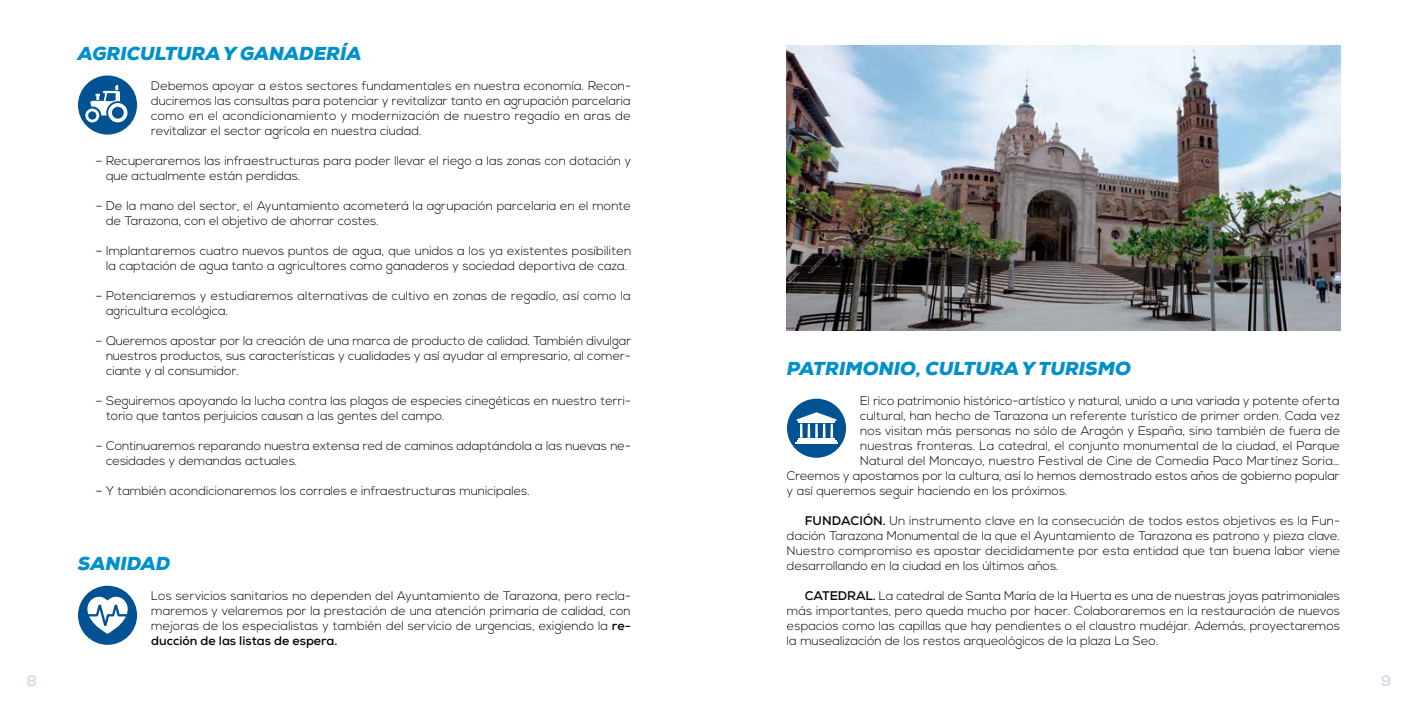
<style>
.page{position:relative;width:1418px;height:709px;background:#fff}
.page>*{position:absolute;margin:0;border:0;box-sizing:border-box;transform-origin:0 0}
.t1{font:italic 900 18.75px "Nexa";color:#0090cb}
.t2{font:700 15px "Nexa";color:#d3d7e8}
.t3{font:300 12.5px/15px "Nexa";color:#000;text-align:justify}
.s1{font-weight:700}
</style>
<div class="page">
<div style="left:78px;top:75px;width:59px;height:60px;background:#005293;border-radius:50%"></div>
<svg style="left:85px;top:108px;width:14px;height:14px"></svg>
<div style="left:88px;top:111px;width:8px;height:9px;background:#005293;border-radius:50%"></div>
<svg style="left:108px;top:103px;width:19px;height:19px"></svg>
<svg style="left:112px;top:107px;width:12px;height:12px"></svg>
<svg style="left:90px;top:84px;width:30px;height:31px"></svg>
<div style="left:78px;top:585px;width:59px;height:60px;background:#005293;border-radius:50%"></div>
<svg style="left:87px;top:596px;width:41px;height:38px"></svg>
<div style="left:787px;top:399px;width:59px;height:59px;background:#005293;border-radius:50%"></div>
<svg style="left:796px;top:412px;width:40px;height:26px"></svg>
<hr style="left:798px;top:438px;width:37px;height:2px;background:#fff">
<hr style="left:796px;top:440px;width:40px;height:2px;background:#fff">
<hr style="left:795px;top:443px;width:42px;height:1px;background:#fff">
<hr style="left:822px;top:424px;width:3px;height:14px;background:#fff">
<hr style="left:830px;top:424px;width:3px;height:14px;background:#fff">
<hr style="left:798px;top:421px;width:37px;height:2px;background:#fff">
<img style="left:787px;top:45px;width:552px;height:285px">
<h1 class="t1" style="left:78px;top:41px;width:285px">AGRICULTURA Y GANADERÍA</h1>
<p class="t3" style="left:151px;top:79px;width:481px">Debemos apoyar a estos sectores fundamentales en nuestra economía. Recon&shy;duciremos las consultas para potenciar y revitalizar tanto en agrupación parcelaria como en el acondicionamiento y modernización de nuestro regadío en aras de revitalizar el sector agrícola en nuestra ciudad.</p>
<p class="t3" style="left:106px;top:154px;width:526px;text-indent:-10px">– Recuperaremos las infraestructuras para poder llevar el riego a las zonas con dotación y que actualmente están perdidas.</p>
<p class="t3" style="left:106px;top:199px;width:526px;text-indent:-10px">– De la mano del sector, el Ayuntamiento acometerá la agrupación parcelaria en el monte de Tarazona, con el objetivo de ahorrar costes.</p>
<p class="t3" style="left:96px;top:244px;width:537px;text-align:center">– Implantaremos cuatro nuevos puntos de agua, que unidos a los ya existentes posibiliten la captación de agua tanto a agricultores como ganaderos y sociedad deportiva de caza.</p>
<p class="t3" style="left:106px;top:289px;width:526px;text-indent:-10px">– Potenciaremos y estudiaremos alternativas de cultivo en zonas de regadío, así como la agricultura ecológica.</p>
<p class="t3" style="left:106px;top:334px;width:527px;text-indent:-10px">– Queremos apostar por la creación de una marca de producto de calidad. También divulgar nuestros productos, sus características y cualidades y así ayudar al empresario, al comer&shy;ciante y al consumidor.</p>
<p class="t3" style="left:106px;top:394px;width:526px;text-indent:-10px">– Seguiremos apoyando la lucha contra las plagas de especies cinegéticas en nuestro terri&shy;torio que tantos perjuicios causan a las gentes del campo.</p>
<p class="t3" style="left:106px;top:439px;width:526px;text-indent:-10px">– Continuaremos reparando nuestra extensa red de caminos adaptándola a las nuevas ne&shy;cesidades y demandas actuales.</p>
<p class="t3" style="left:96px;top:484px;width:435px">– Y también acondicionaremos los corrales e infraestructuras municipales.</p>
<h1 class="t1" style="left:78px;top:551px;width:94px">SANIDAD</h1>
<p class="t3" style="left:151px;top:589px;width:481px">Los servicios sanitarios no dependen del Ayuntamiento de Tarazona, pero recla&shy;maremos y velaremos por la prestación de una atención primaria de calidad, con mejoras de los especialistas y también del servicio de urgencias, exigiendo la <span class="s1">re&shy;ducción de las listas de espera.</span></p>
<h1 class="t1" style="left:787px;top:356px;width:345px">PATRIMONIO, CULTURA Y TURISMO</h1>
<p class="t3" style="left:860px;top:394px;width:481px">El rico patrimonio histórico-artístico y natural, unido a una variada y potente oferta</p>
<p class="t3" style="left:860px;top:409px;width:481px">cultural, han hecho de Tarazona un referente turístico de primer orden. Cada vez</p>
<p class="t3" style="left:860px;top:424px;width:481px">nos visitan más personas no sólo de Aragón y España, sino también de fuera de</p>
<p class="t3" style="left:860px;top:439px;width:481px">nuestras fronteras. La catedral, el conjunto monumental de la ciudad, el Parque</p>
<p class="t3" style="left:860px;top:454px;width:481px">Natural del Moncayo, nuestro Festival de Cine de Comedia Paco Martínez Soria…</p>
<p class="t3" style="left:787px;top:469px;width:554px">Creemos y apostamos por la cultura, así lo hemos demostrado estos años de gobierno popular</p>
<p class="t3" style="left:787px;top:484px;width:282px">y así queremos seguir haciendo en los próximos.</p>
<p class="t3" style="left:787px;top:514px;width:555px;text-indent:18px"><span class="s1">FUNDACIÓN.</span> Un instrumento clave en la consecución de todos estos objetivos es la Fun&shy;dación Tarazona Monumental de la que el Ayuntamiento de Tarazona es patrono y pieza clave.<br>Nuestro compromiso es apostar decididamente por esta entidad que tan buena labor viene desarrollando en la ciudad en los últimos años.</p>
<p class="t3" style="left:787px;top:589px;width:554px;text-indent:18px"><span class="s1">CATEDRAL.</span> La catedral de Santa María de la Huerta es una de nuestras joyas patrimoniales más importantes, pero queda mucho por hacer. Colaboraremos en la restauración de nuevos espacios como las capillas que hay pendientes o el claustro mudéjar. Además, proyectaremos la musealización de los restos arqueológicos de la plaza La Seo.</p>
<p class="t2" style="left:27px;top:671px;width:12px">8</p>
<p class="t2" style="left:1380px;top:671px;width:12px">9</p>
</div>
